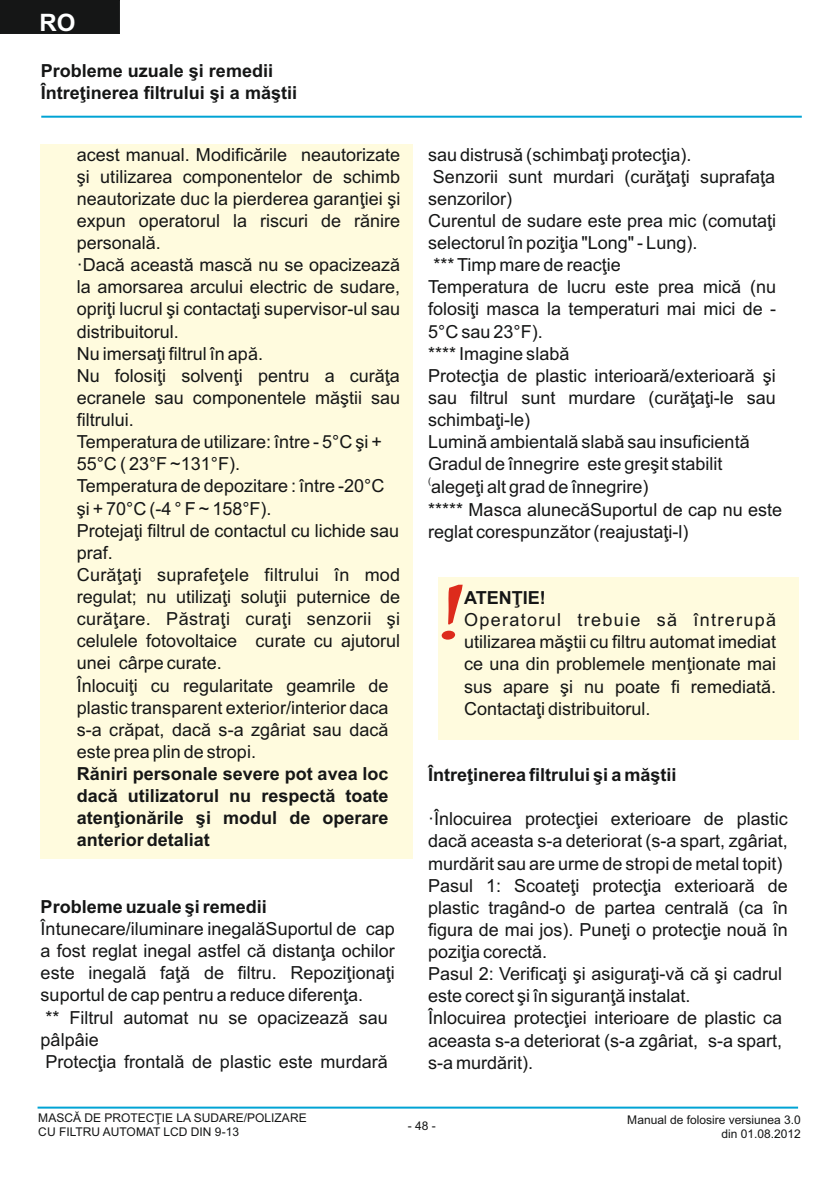
<style>
.page{position:relative;width:840px;height:1191px;background:#fff}
.page>*{position:absolute;margin:0;border:0;box-sizing:border-box;transform-origin:0 0}
.t1{font:700 24px "Arial";color:#fff}
.t2{font:18px/22.2px "Arial";color:#151616}
.t3{font:700 18px/22.2px "Arial";color:#151616}
.t4{font:18px "Arial";letter-spacing:.02em;color:#151616}
.t5{font:18px "Arial";letter-spacing:.075em;color:#151616}
.t6{font:12px/13.4px "Arial";color:#151616}
.t7{font:9px "Arial";color:#151616}
</style>
<div class="page">
<div style="left:438px;top:577px;width:360px;height:162px;background:#fffbde"></div>
<div style="left:41px;top:144px;width:371px;height:715px;background:#fffbde"></div>
<hr style="left:41px;top:116px;width:760px;height:2px;background:#00a3d4">
<hr style="left:38px;top:1106px;width:759px;height:2px;background:#00a3d4">
<svg style="left:441px;top:584px;width:21px;height:55px"></svg>
<div style="left:0;top:0;width:120px;height:34px;background:#151616"></div>
<h1 class="t1" style="left:39px;top:13px;width:37px">RO</h1>
<p class="t3" style="left:41px;top:61px;width:258px">Probleme uzuale şi remedii<br>Întreţinerea filtrului şi a măştii</p>
<p class="t2" style="left:77px;top:145px;width:325px">acest manual. Modificările neautorizate</p>
<p class="t2" style="left:428px;top:145px;width:265px">sau distrusă (schimbaţi protecţia).</p>
<p class="t2" style="left:77px;top:167px;width:325px">şi utilizarea componentelor de schimb</p>
<p class="t2" style="left:432px;top:167px;width:343px">Senzorii sunt murdari (curăţaţi suprafaţa</p>
<p class="t2" style="left:77px;top:189px;width:325px">neautorizate duc la pierderea garanţiei şi</p>
<p class="t2" style="left:428px;top:189px;width:86px">senzorilor)</p>
<p class="t2" style="left:77px;top:211px;width:325px">expun operatorul la riscuri de rănire</p>
<p class="t2" style="left:428px;top:211px;width:349px">Curentul de sudare este prea mic (comutaţi</p>
<p class="t2" style="left:77px;top:233px;width:86px">personală.</p>
<p class="t2" style="left:428px;top:233px;width:270px">selectorul în poziţia "Long" - Lung).</p>
<p class="t2" style="left:77px;top:255px;width:325px">·Dacă această mască nu se opacizează</p>
<p class="t2" style="left:433px;top:255px;width:189px">*** Timp mare de reacţie</p>
<p class="t2" style="left:77px;top:277px;width:325px">la amorsarea arcului electric de sudare,</p>
<p class="t2" style="left:428px;top:277px;width:349px">Temperatura de lucru este prea mică (nu</p>
<p class="t2" style="left:77px;top:300px;width:325px">opriţi lucrul şi contactaţi supervisor-ul sau</p>
<p class="t2" style="left:428px;top:300px;width:349px">folosiţi masca la temperaturi mai mici de -</p>
<p class="t2" style="left:77px;top:322px;width:104px">distribuitorul.</p>
<p class="t2" style="left:428px;top:322px;width:116px">5°C sau 23°F).</p>
<p class="t2" style="left:77px;top:344px;width:188px">Nu imersaţi filtrul în apă.</p>
<p class="t2" style="left:428px;top:344px;width:143px">**** Imagine slabă</p>
<p class="t2" style="left:77px;top:366px;width:324px">Nu folosiţi solvenţi pentru a curăţa</p>
<p class="t2" style="left:428px;top:366px;width:349px">Protecţia de plastic interioară/exterioară şi</p>
<p class="t2" style="left:77px;top:388px;width:325px">ecranele sau componentele măştii sau</p>
<p class="t2" style="left:428px;top:388px;width:349px">sau filtrul sunt murdare (curăţaţi-le sau</p>
<p class="t2" style="left:77px;top:410px;width:59px">filtrului.</p>
<p class="t2" style="left:428px;top:410px;width:104px">schimbaţi-le)</p>
<p class="t2" style="left:77px;top:432px;width:306px">Temperatura de utilizare: între - 5°C şi +</p>
<p class="t2" style="left:428px;top:432px;width:323px">Lumină ambientală slabă sau insuficientă</p>
<p class="t2" style="left:77px;top:454px;width:165px">55°C ( 23°F ~131°F).</p>
<p class="t2" style="left:428px;top:454px;width:296px">Gradul de înnegrire este greşit stabilit</p>
<p class="t7" style="left:428px;top:478px;width:4px">(</p>
<p class="t2" style="left:77px;top:477px;width:309px">Temperatura de depozitare : între -20°C</p>
<p class="t2" style="left:431px;top:477px;width:219px">alegeţi alt grad de înnegrire)</p>
<p class="t2" style="left:77px;top:499px;width:196px">şi + 70°C (-4 ° F ~ 158°F).</p>
<p class="t2" style="left:428px;top:500px;width:355px">***** Masca alunecăSuportul de cap nu este</p>
<p class="t2" style="left:77px;top:521px;width:324px">Protejaţi filtrul de contactul cu lichide sau</p>
<p class="t2" style="left:428px;top:522px;width:262px">reglat corespunzător (reajustaţi-l)</p>
<p class="t2" style="left:77px;top:543px;width:325px">praf.<br>Curăţaţi suprafeţele filtrului în mod regulat; nu utilizaţi soluţii puternice de</p>
<p class="t3" style="left:464px;top:588px;width:83px">ATENŢIE!</p>
<p class="t4" style="left:77px;top:612px;width:325px">curăţare. Păstraţi curaţi senzorii şi</p>
<p class="t5" style="left:464px;top:613px;width:313px">Operatorul trebuie să întrerupă</p>
<p class="t2" style="left:77px;top:631px;width:325px">celulele fotovoltaice curate cu ajutorul</p>
<p class="t2" style="left:464px;top:632px;width:313px">utilizarea măştii cu filtru automat imediat</p>
<p class="t2" style="left:77px;top:653px;width:147px">unei cârpe curate.</p>
<p class="t2" style="left:464px;top:654px;width:313px">ce una din problemele menţionate mai</p>
<p class="t2" style="left:77px;top:676px;width:313px">Înlocuiţi cu regularitate geamrile de</p>
<p class="t2" style="left:464px;top:677px;width:313px">sus apare şi nu poate fi remediată.</p>
<p class="t2" style="left:77px;top:698px;width:313px">plastic transparent exterior/interior daca</p>
<p class="t2" style="left:464px;top:699px;width:188px">Contactaţi distribuitorul.</p>
<p class="t2" style="left:77px;top:720px;width:313px">s-a crăpat, dacă s-a zgâriat sau dacă este prea plin de stropi.</p>
<p class="t3" style="left:77px;top:764px;width:313px">Răniri personale severe pot avea loc</p>
<p class="t3" style="left:428px;top:765px;width:250px">Întreţinerea filtrului şi a măştii</p>
<p class="t3" style="left:77px;top:786px;width:313px">dacă utilizatorul nu respectă toate atenţionările şi modul de operare</p>
<p class="t2" style="left:428px;top:809px;width:361px">·Înlocuirea protecţiei exterioare de plastic</p>
<p class="t3" style="left:77px;top:830px;width:135px">anterior detaliat</p>
<p class="t2" style="left:428px;top:831px;width:361px">dacă aceasta s-a deteriorat (s-a spart, zgâriat, murdărit sau are urme de stropi de metal topit)<br>Pasul 1: Scoateţi protecţia exterioară de</p>
<p class="t3" style="left:41px;top:897px;width:228px">Probleme uzuale şi remedii</p>
<p class="t2" style="left:428px;top:898px;width:361px">plastic tragând-o de partea centrală (ca în</p>
<p class="t2" style="left:41px;top:919px;width:355px">Întunecare/iluminare inegalăSuportul de cap</p>
<p class="t2" style="left:428px;top:920px;width:361px">figura de mai jos). Puneţi o protecţie nouă în</p>
<p class="t2" style="left:41px;top:941px;width:355px">a fost reglat inegal astfel că distanţa ochilor</p>
<p class="t2" style="left:428px;top:942px;width:121px">poziţia corectă.</p>
<p class="t2" style="left:41px;top:963px;width:355px">este inegală faţă de filtru. Repoziţionaţi</p>
<p class="t2" style="left:428px;top:964px;width:355px">Pasul 2: Verificaţi şi asiguraţi-vă că şi cadrul</p>
<p class="t2" style="left:41px;top:985px;width:324px">suportul de cap pentru a reduce diferenţa.</p>
<p class="t2" style="left:428px;top:986px;width:264px">este corect şi în siguranţă instalat.</p>
<p class="t2" style="left:45px;top:1007px;width:343px">** Filtrul automat nu se opacizează sau</p>
<p class="t2" style="left:428px;top:1008px;width:355px">Înlocuirea protecţiei interioare de plastic ca</p>
<p class="t2" style="left:41px;top:1029px;width:60px">pâlpâie</p>
<p class="t2" style="left:428px;top:1030px;width:355px">aceasta s-a deteriorat (s-a zgâriat, s-a spart,</p>
<p class="t2" style="left:45px;top:1052px;width:343px">Protecţia frontală de plastic este murdară</p>
<p class="t2" style="left:428px;top:1053px;width:107px">s-a murdărit).</p>
<p class="t6" style="left:38px;top:1112px;width:270px">MASCĂ DE PROTECŢIE LA SUDARE/POLIZARE<br>CU FILTRU AUTOMAT LCD DIN 9-13</p>
<p class="t6" style="left:407px;top:1120px;width:30px">- 48 -</p>
<p class="t6" style="left:627px;top:1114px;width:175px;text-align:right">Manual de folosire versiunea 3.0 din 01.08.2012</p>
</div>
